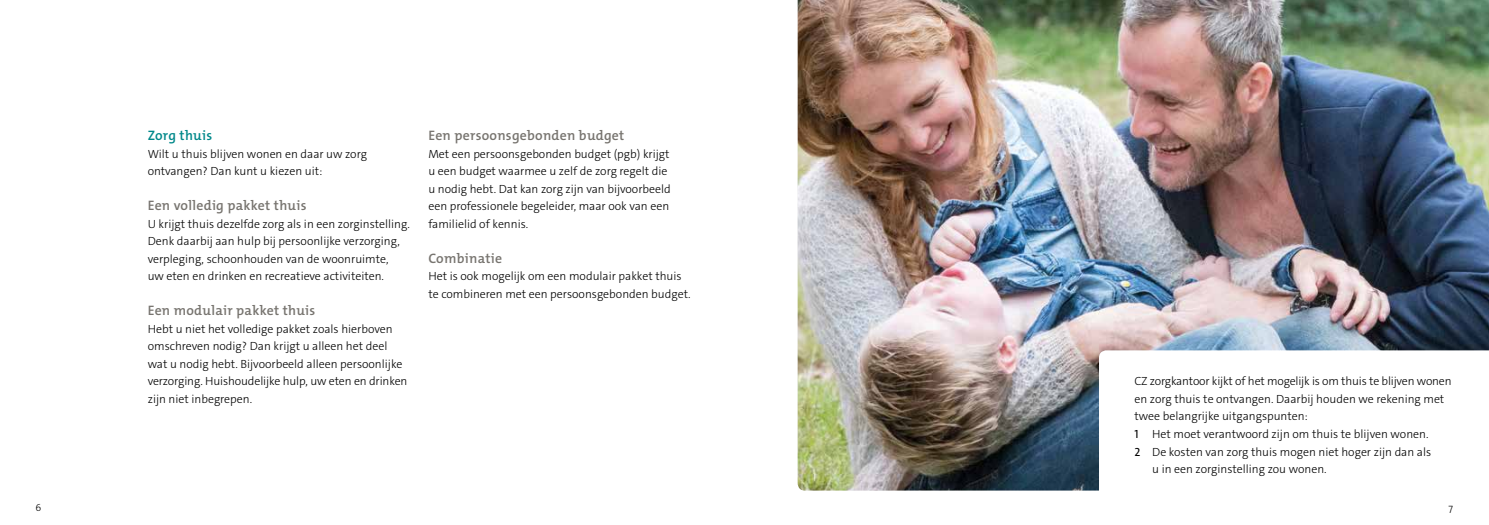
<style>
.page{position:relative;width:1489px;height:525px;background:#fff}
.page>*{position:absolute;margin:0;border:0;box-sizing:border-box;transform-origin:0 0}
.t1{font:600 13.75px "The Mix Os F";letter-spacing:.02em;color:#77746f}
.t2{font:600 13.75px "The Mix Os F";letter-spacing:.02em;color:#00888a}
.t3{font:300 11.88px/17.5px "The Sans C4 s";color:#000}
.t4{font:300 10px "The Mix Os F";color:#000}
.s1{font-weight:400}
</style>
<div class="page">
<img style="left:797px;top:0;width:691px;height:490px">
<svg style="left:1098px;top:350px;width:390px;height:141px"></svg>
<p class="t2" style="left:148px;top:127px;width:66px">Zorg thuis</p>
<p class="t3" style="left:148px;top:145px;width:221px">Wilt u thuis blijven wonen en daar uw zorg ontvangen? Dan kunt u kiezen uit:</p>
<p class="t1" style="left:148px;top:197px;width:160px">Een volledig pakket thuis</p>
<p class="t3" style="left:148px;top:215px;width:264px">U krijgt thuis dezelfde zorg als in een zorginstelling.<br>Denk daarbij aan hulp bij persoonlijke verzorging, verpleging, schoonhouden van de woonruimte,<br>uw eten en drinken en recreatieve activiteiten.</p>
<p class="t1" style="left:148px;top:302px;width:169px">Een modulair pakket thuis</p>
<p class="t3" style="left:148px;top:320px;width:261px">Hebt u niet het volledige pakket zoals hierboven omschreven nodig? Dan krijgt u alleen het deel wat u nodig hebt. Bijvoorbeeld alleen persoonlijke verzorging. Huishoudelijke hulp, uw eten en drinken zijn niet inbegrepen.</p>
<p class="t1" style="left:428px;top:127px;width:197px">Een persoonsgebonden budget</p>
<p class="t3" style="left:428px;top:145px;width:244px">Met een persoonsgebonden budget (pgb) krijgt u een budget waarmee u zelf de zorg regelt die u nodig hebt. Dat kan zorg zijn van bijvoorbeeld een professionele begeleider, maar ook van een familielid of kennis.</p>
<p class="t1" style="left:428px;top:249px;width:75px">Combinatie</p>
<p class="t3" style="left:428px;top:267px;width:264px">Het is ook mogelijk om een modulair pakket thuis te combineren met een persoonsgebonden budget.</p>
<p class="t3" style="left:1134px;top:372px;width:318px">CZ zorgkantoor kijkt of het mogelijk is om thuis te blijven wonen</p>
<p class="t3" style="left:1134px;top:390px;width:311px">en zorg thuis te ontvangen. Daarbij houden we rekening met</p>
<p class="t3" style="left:1134px;top:407px;width:175px">twee belangrijke uitgangspunten:</p>
<p class="t3" style="left:1134px;top:425px;width:295px"><span class="s1">1</span> Het moet verantwoord zijn om thuis te blijven wonen.</p>
<p class="t3" style="left:1134px;top:442px;width:298px"><span class="s1">2</span> De kosten van zorg thuis mogen niet hoger zijn dan als</p>
<p class="t3" style="left:1152px;top:460px;width:176px">u in een zorginstelling zou wonen.</p>
<p class="t4" style="left:35px;top:501px;width:7px">6</p>
<p class="t4" style="left:1448px;top:501px;width:6px">7</p>
</div>
